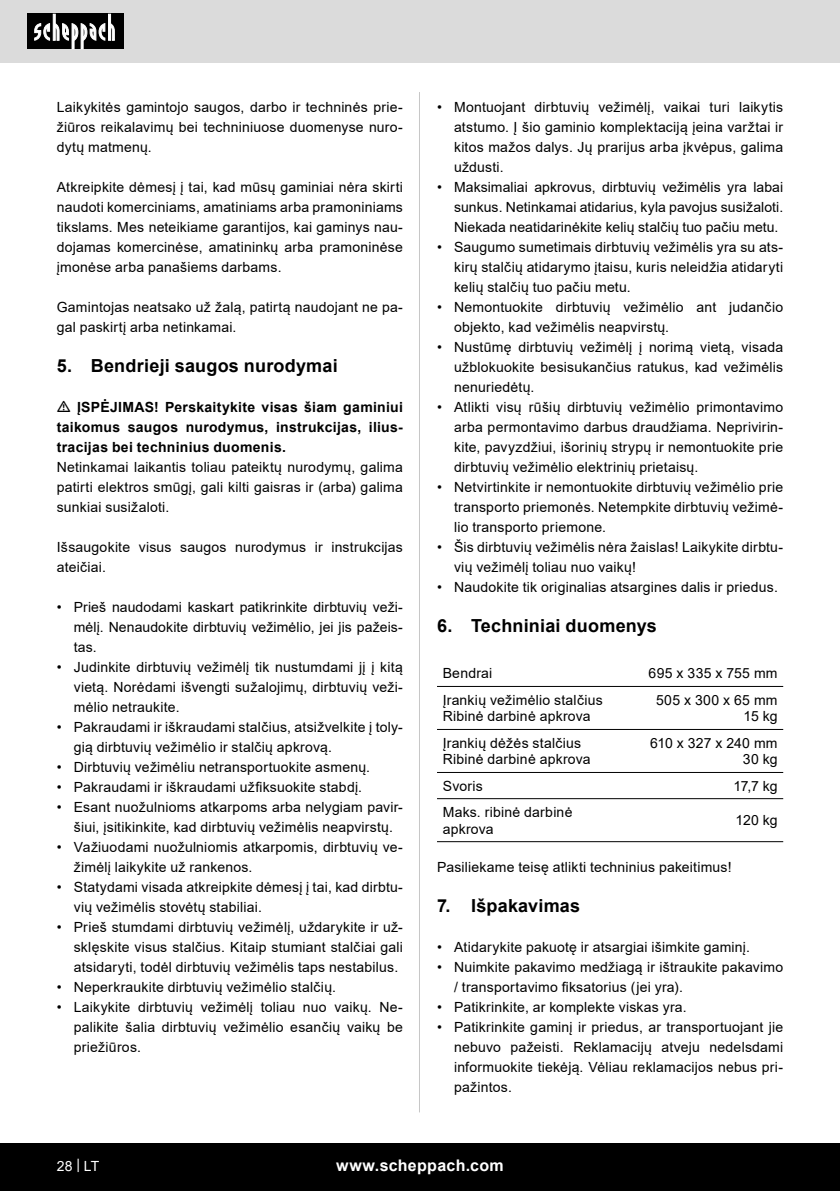
<style>
.page{position:relative;width:840px;height:1191px;background:#fff}
.page>*{position:absolute;margin:0;border:0;box-sizing:border-box;transform-origin:0 0}
.t1{font:700 18px "Arial";letter-spacing:.01em;color:#000}
.t2{font:700 16px "Arial";letter-spacing:.02em;color:#fff}
.Basiseinstellung{font:14px/20px "Arial";letter-spacing:.015em;color:#000;text-align:justify}
.Basistext_in_Tabelle{font:14px/16.8px "Arial";letter-spacing:.015em;color:#000}
.t3{font:700 14px/20px "Arial";letter-spacing:.02em;color:#000;text-align:justify}
.t4{font:14px "Arial";color:#fff}
</style>
<div class="page">
<div style="left:0;top:0;width:839px;height:63px;background:#dbdbdb"></div>
<div style="left:0;top:1143px;width:839px;height:48px;background:#000"></div>
<div style="left:27px;top:14px;width:96px;height:35px;background:#000"></div>
<svg style="left:34px;top:14px;width:81px;height:35px"></svg>
<hr style="left:419px;top:92px;width:1px;height:1020px;background:#c7c7c7">
<svg style="left:437px;top:685px;width:345px;height:1px"></svg>
<hr style="left:437px;top:686px;width:192px;height:1px;background:#000">
<hr style="left:629px;top:686px;width:153px;height:1px;background:#000">
<hr style="left:437px;top:729px;width:192px;height:1px;background:#000">
<hr style="left:629px;top:729px;width:153px;height:1px;background:#000">
<hr style="left:437px;top:772px;width:192px;height:1px;background:#000">
<hr style="left:629px;top:772px;width:153px;height:1px;background:#000">
<hr style="left:437px;top:798px;width:192px;height:1px;background:#000">
<hr style="left:629px;top:798px;width:153px;height:1px;background:#000">
<hr style="left:437px;top:841px;width:192px;height:1px;background:#000">
<hr style="left:629px;top:841px;width:153px;height:1px;background:#000">
<p class="Basiseinstellung" style="left:57px;top:97px;width:347px">Laikykitės gamintojo saugos, darbo ir techninės prie&shy;žiūros reikalavimų bei techniniuose duomenyse nuro&shy;dytų matmenų.</p>
<p class="Basiseinstellung" style="left:57px;top:177px;width:347px">Atkreipkite dėmesį į tai, kad mūsų gaminiai nėra skirti naudoti komerciniams, amatiniams arba pramoniniams tikslams. Mes neteikiame garantijos, kai gaminys nau&shy;dojamas komercinėse, amatininkų arba pramoninėse įmonėse arba panašiems darbams.</p>
<p class="Basiseinstellung" style="left:57px;top:297px;width:347px">Gamintojas neatsako už žalą, patirtą naudojant ne pa&shy;gal paskirtį arba netinkamai.</p>
<p class="t1" style="left:57px;top:353px;width:282px">5. Bendrieji saugos nurodymai</p>
<p class="t3" style="left:57px;top:397px;width:347px;text-indent:20px">ĮSPĖJIMAS! Perskaitykite visas šiam gaminiui taikomus saugos nurodymus, instrukcijas, ilius&shy;tracijas bei techninius duomenis.</p>
<p class="Basiseinstellung" style="left:57px;top:457px;width:347px">Netinkamai laikantis toliau pateiktų nurodymų, galima patirti elektros smūgį, gali kilti gaisras ir (arba) galima sunkiai susižaloti.</p>
<p class="Basiseinstellung" style="left:57px;top:537px;width:347px">Išsaugokite visus saugos nurodymus ir instrukcijas ateičiai.</p>
<p class="Basiseinstellung" style="left:74px;top:597px;width:330px;text-indent:-17px">• Prieš naudodami kaskart patikrinkite dirbtuvių veži&shy;mėlį. Nenaudokite dirbtuvių vežimėlio, jei jis pažeis&shy;tas.</p>
<p class="Basiseinstellung" style="left:74px;top:657px;width:330px;text-indent:-17px">• Judinkite dirbtuvių vežimėlį tik nustumdami jį į kitą vietą. Norėdami išvengti sužalojimų, dirbtuvių veži&shy;mėlio netraukite.</p>
<p class="Basiseinstellung" style="left:74px;top:717px;width:330px;text-indent:-17px">• Pakraudami ir iškraudami stalčius, atsižvelkite į toly&shy;gią dirbtuvių vežimėlio ir stalčių apkrovą.</p>
<p class="Basiseinstellung" style="left:57px;top:757px;width:314px">• Dirbtuvių vežimėliu netransportuokite asmenų.</p>
<p class="Basiseinstellung" style="left:57px;top:777px;width:307px">• Pakraudami ir iškraudami užfiksuokite stabdį.</p>
<p class="Basiseinstellung" style="left:57px;top:797px;width:347px;text-align:center">• Esant nuožulnioms atkarpoms arba nelygiam pavir&shy;šiui, įsitikinkite, kad dirbtuvių vežimėlis neapvirstų.</p>
<p class="Basiseinstellung" style="left:74px;top:837px;width:330px;text-indent:-17px">• Važiuodami nuožulniomis atkarpomis, dirbtuvių ve&shy;žimėlį laikykite už rankenos.</p>
<p class="Basiseinstellung" style="left:74px;top:877px;width:330px;text-indent:-17px">• Statydami visada atkreipkite dėmesį į tai, kad dirbtu&shy;vių vežimėlis stovėtų stabiliai.</p>
<p class="Basiseinstellung" style="left:74px;top:917px;width:330px;text-indent:-17px">• Prieš stumdami dirbtuvių vežimėlį, uždarykite ir už&shy;sklęskite visus stalčius. Kitaip stumiant stalčiai gali atsidaryti, todėl dirbtuvių vežimėlis taps nestabilus.</p>
<p class="Basiseinstellung" style="left:57px;top:977px;width:280px">• Neperkraukite dirbtuvių vežimėlio stalčių.</p>
<p class="Basiseinstellung" style="left:74px;top:997px;width:330px;text-indent:-17px">• Laikykite dirbtuvių vežimėlį toliau nuo vaikų. Ne&shy;palikite šalia dirbtuvių vežimėlio esančių vaikų be priežiūros.</p>
<p class="Basiseinstellung" style="left:454px;top:97px;width:330px;text-indent:-17px">• Montuojant dirbtuvių vežimėlį, vaikai turi laikytis atstumo. Į šio gaminio komplektaciją įeina varžtai ir kitos mažos dalys. Jų prarijus arba įkvėpus, galima uždusti.</p>
<p class="Basiseinstellung" style="left:454px;top:177px;width:330px;text-indent:-17px">• Maksimaliai apkrovus, dirbtuvių vežimėlis yra labai sunkus. Netinkamai atidarius, kyla pavojus susižaloti.<br>Niekada neatidarinėkite kelių stalčių tuo pačiu metu.</p>
<p class="Basiseinstellung" style="left:454px;top:237px;width:330px;text-indent:-17px">• Saugumo sumetimais dirbtuvių vežimėlis yra su ats&shy;kirų stalčių atidarymo įtaisu, kuris neleidžia atidaryti kelių stalčių tuo pačiu metu.</p>
<p class="Basiseinstellung" style="left:454px;top:297px;width:330px;text-indent:-17px">• Nemontuokite dirbtuvių vežimėlio ant judančio objekto, kad vežimėlis neapvirstų.</p>
<p class="Basiseinstellung" style="left:454px;top:337px;width:330px;text-indent:-17px">• Nustūmę dirbtuvių vežimėlį į norimą vietą, visada užblokuokite besisukančius ratukus, kad vežimėlis nenuriedėtų.</p>
<p class="Basiseinstellung" style="left:454px;top:397px;width:330px;text-indent:-17px">• Atlikti visų rūšių dirbtuvių vežimėlio primontavimo arba permontavimo darbus draudžiama. Neprivirin&shy;kite, pavyzdžiui, išorinių strypų ir nemontuokite prie dirbtuvių vežimėlio elektrinių prietaisų.</p>
<p class="Basiseinstellung" style="left:454px;top:477px;width:330px;text-indent:-17px">• Netvirtinkite ir nemontuokite dirbtuvių vežimėlio prie transporto priemonės. Netempkite dirbtuvių vežimė&shy;lio transporto priemone.</p>
<p class="Basiseinstellung" style="left:454px;top:537px;width:330px;text-indent:-17px">• Šis dirbtuvių vežimėlis nėra žaislas! Laikykite dirbtu&shy;vių vežimėlį toliau nuo vaikų!</p>
<p class="Basiseinstellung" style="left:437px;top:577px;width:342px">• Naudokite tik originalias atsargines dalis ir priedus.</p>
<p class="t1" style="left:437px;top:613px;width:221px">6. Techniniai duomenys</p>
<p class="Basistext_in_Tabelle" style="left:442px;top:665px;width:51px">Bendrai</p>
<p class="Basistext_in_Tabelle" style="left:648px;top:665px;width:130px">695 x 335 x 755 mm</p>
<p class="Basistext_in_Tabelle" style="left:442px;top:691px;width:161px">Įrankių vežimėlio stalčius</p>
<p class="Basistext_in_Tabelle" style="left:442px;top:708px;width:149px">Ribinė darbinė apkrova</p>
<p class="Basistext_in_Tabelle" style="left:655px;top:691px;width:123px">505 x 300 x 65 mm</p>
<p class="Basistext_in_Tabelle" style="left:743px;top:708px;width:35px">15 kg</p>
<p class="Basistext_in_Tabelle" style="left:442px;top:734px;width:140px">Įrankių dėžės stalčius</p>
<p class="Basistext_in_Tabelle" style="left:442px;top:751px;width:149px">Ribinė darbinė apkrova</p>
<p class="Basistext_in_Tabelle" style="left:649px;top:734px;width:129px">610 x 327 x 240 mm</p>
<p class="Basistext_in_Tabelle" style="left:742px;top:751px;width:36px">30 kg</p>
<p class="Basistext_in_Tabelle" style="left:442px;top:777px;width:42px">Svoris</p>
<p class="Basistext_in_Tabelle" style="left:733px;top:777px;width:45px">17,7 kg</p>
<p class="Basistext_in_Tabelle" style="left:442px;top:803px;width:131px">Maks. ribinė darbinė apkrova</p>
<p class="Basistext_in_Tabelle" style="left:735px;top:812px;width:43px">120 kg</p>
<p class="Basiseinstellung" style="left:437px;top:857px;width:296px">Pasiliekame teisę atlikti techninius pakeitimus!</p>
<p class="t1" style="left:437px;top:893px;width:145px">7. Išpakavimas</p>
<p class="Basiseinstellung" style="left:437px;top:937px;width:314px">• Atidarykite pakuotę ir atsargiai išimkite gaminį.</p>
<p class="Basiseinstellung" style="left:454px;top:957px;width:330px;text-indent:-17px">• Nuimkite pakavimo medžiagą ir ištraukite pakavimo / transportavimo fiksatorius (jei yra).</p>
<p class="Basiseinstellung" style="left:437px;top:997px;width:251px">• Patikrinkite, ar komplekte viskas yra.</p>
<p class="Basiseinstellung" style="left:454px;top:1017px;width:330px;text-indent:-17px">• Patikrinkite gaminį ir priedus, ar transportuojant jie nebuvo pažeisti. Reklamacijų atveju nedelsdami informuokite tiekėją. Vėliau reklamacijos nebus pri&shy;pažintos.</p>
<p class="t4" style="left:57px;top:1156px;width:44px">28 | LT</p>
<p class="t2" style="left:336px;top:1154px;width:169px">www.scheppach.com</p>
</div>
